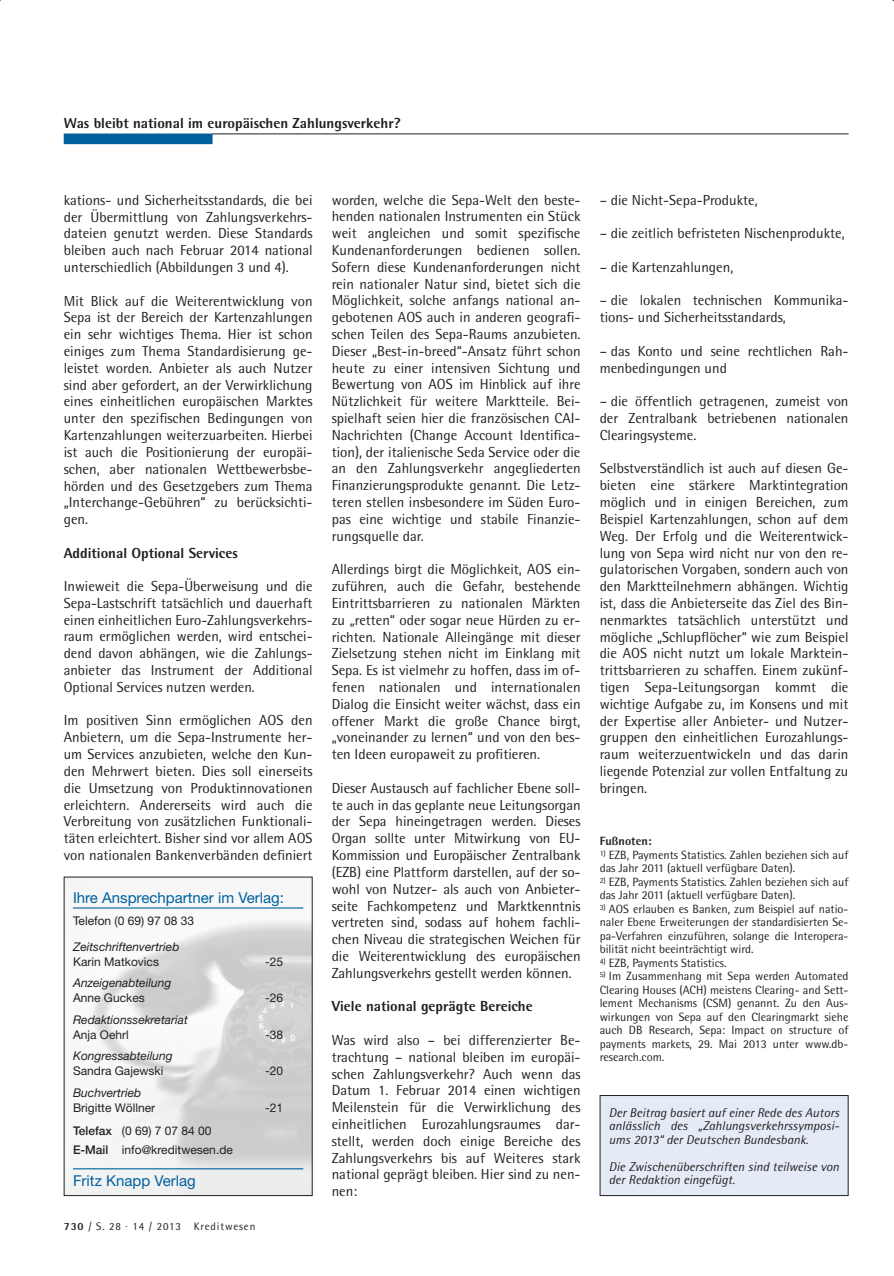
<style>
.page{position:relative;width:894px;height:1276px;background:#fff}
.page>*{position:absolute;margin:0;border:0;box-sizing:border-box;transform-origin:0 0}
.t1{font:15px "Helvetica Neue";color:#00609d}
.t2{font:14.55px/16.8px "Rotis Semi Sans";color:#231f20;text-align:justify}
.t3{font:800 14.55px "Rotis Semi Sans";color:#231f20}
.t4{font:italic 12.75px/13.5px "Rotis Semi Sans";color:#231f20;text-align:justify}
.t5{font:12px/13.5px "Rotis Semi Sans";color:#231f20}
.t6{font:12px/19.2px "Helvetica Neue";color:#231f20}
.t7{font:italic 12px "Helvetica Neue";color:#231f20}
.t8{font:800 12px "Rotis Semi Sans";color:#231f20}
.t9{font:10.95px "Rotis Semi Sans";letter-spacing:.08em;color:#231f20}
.s1{font-weight:500}
.s2{font-weight:800}
</style>
<div class="page">
<hr style="left:212px;top:133px;width:636px;height:1px;background:#231f20">
<div style="left:64px;top:134px;width:148px;height:9px;background:#00609d"></div>
<div style="left:64px;top:133px;width:148px;height:11px;border:2px solid #00609d"></div>
<div style="left:600px;top:1095px;width:248px;height:100px;background:#e4ebf6"></div>
<div style="left:599px;top:1095px;width:249px;height:101px;border:1px solid #231f20"></div>
<img style="left:66px;top:878px;width:244px;height:316px">
<hr style="left:73px;top:907px;width:230px;height:1px;background:#00609d">
<hr style="left:73px;top:1168px;width:230px;height:1px;background:#00609d">
<p class="t3" style="left:64px;top:114px;width:338px">Was bleibt national im europäischen Zahlungsverkehr?</p>
<p class="t2" style="left:64px;top:191px;width:250px">kations- und Sicherheitsstandards, die bei der Übermittlung von Zahlungsverkehrs&shy;dateien genutzt werden. Diese Standards bleiben auch nach Februar 2014 national unterschiedlich (Abbildungen 3 und 4).</p>
<p class="t2" style="left:64px;top:292px;width:250px">Mit Blick auf die Weiterentwicklung von Sepa ist der Bereich der Kartenzahlungen ein sehr wichtiges Thema. Hier ist schon einiges zum Thema Standardisierung ge&shy;leistet worden. Anbieter als auch Nutzer sind aber gefordert, an der Verwirklichung eines einheitlichen europäischen Marktes unter den spezifischen Bedingungen von Kartenzahlungen weiterzuarbeiten. Hierbei ist auch die Positionierung der europäi&shy;schen, aber nationalen Wettbewerbsbe&shy;hörden und des Gesetzgebers zum Thema „Interchange-Gebühren“ zu berücksichti&shy;gen.</p>
<p class="t3" style="left:64px;top:543px;width:176px">Additional Optional Services</p>
<p class="t2" style="left:64px;top:577px;width:250px">Inwieweit die Sepa-Überweisung und die Sepa-Lastschrift tatsächlich und dauerhaft einen einheitlichen Euro-Zahlungsverkehrs&shy;raum ermöglichen werden, wird entschei&shy;dend davon abhängen, wie die Zahlungs&shy;anbieter das Instrument der Additional Optional Services nutzen werden.</p>
<p class="t2" style="left:64px;top:712px;width:250px">Im positiven Sinn ermöglichen AOS den Anbietern, um die Sepa-Instrumente her&shy;um Services anzubieten, welche den Kun&shy;den Mehrwert bieten. Dies soll einerseits die Umsetzung von Produktinnovationen erleichtern. Andererseits wird auch die Verbreitung von zusätzlichen Funktionali&shy;täten erleichtert. Bisher sind vor allem AOS von nationalen Bankenverbänden definiert</p>
<p class="t1" style="left:73px;top:889px;width:212px">Ihre Ansprechpartner im Verlag:</p>
<p class="t6" style="left:73px;top:911px;width:123px">Telefon (0 69) 97 08 33</p>
<p class="t7" style="left:73px;top:939px;width:108px">Zeitschriftenvertrieb</p>
<p class="t6" style="left:73px;top:952px;width:88px">Karin Matkovics</p>
<p class="t6" style="left:265px;top:952px;width:20px">-25</p>
<p class="t7" style="left:73px;top:976px;width:100px">Anzeigenabteilung</p>
<p class="t6" style="left:73px;top:988px;width:73px">Anne Guckes</p>
<p class="t6" style="left:265px;top:988px;width:20px">-26</p>
<p class="t7" style="left:73px;top:1012px;width:116px">Redaktionssekretariat</p>
<p class="t6" style="left:73px;top:1025px;width:57px">Anja Oehrl</p>
<p class="t6" style="left:265px;top:1025px;width:20px">-38</p>
<p class="t7" style="left:73px;top:1049px;width:101px">Kongressabteilung</p>
<p class="t6" style="left:73px;top:1061px;width:92px">Sandra Gajewski</p>
<p class="t6" style="left:265px;top:1061px;width:20px">-20</p>
<p class="t7" style="left:73px;top:1085px;width:70px">Buchvertrieb</p>
<p class="t6" style="left:73px;top:1097px;width:84px">Brigitte Wöllner</p>
<p class="t6" style="left:265px;top:1097px;width:20px">-21</p>
<p class="t6" style="left:73px;top:1121px;width:161px"><span class="s1">Telefax</span> (0 69) 7 07 84 00<br><span class="s1">E-Mail</span> info@kreditwesen.de</p>
<p class="t1" style="left:73px;top:1172px;width:124px">Fritz Knapp Verlag</p>
<p class="t9" style="left:64px;top:1219px;width:193px"><span class="s2">730</span> / S. 28 · 14 / 2013 Kreditwesen</p>
<p class="t2" style="left:332px;top:191px;width:250px">worden, welche die Sepa-Welt den beste&shy;henden nationalen Instrumenten ein Stück weit angleichen und somit spezifische Kundenanforderungen bedienen sollen.<br>Sofern diese Kundenanforderungen nicht rein nationaler Natur sind, bietet sich die Möglichkeit, solche anfangs national an&shy;gebotenen AOS auch in anderen geografi&shy;schen Teilen des Sepa-Raums anzubieten.<br>Dieser „Best-in-breed“-Ansatz führt schon heute zu einer intensiven Sichtung und Bewertung von AOS im Hinblick auf ihre Nützlichkeit für weitere Marktteile. Bei&shy;spielhaft seien hier die französischen CAI-Nachrichten (Change Account Identifica&shy;tion), der italienische Seda Service oder die an den Zahlungsverkehr angegliederten Finanzierungsprodukte genannt. Die Letz&shy;teren stellen insbesondere im Süden Euro&shy;pas eine wichtige und stabile Finanzie&shy;rungsquelle dar.</p>
<p class="t2" style="left:332px;top:561px;width:250px">Allerdings birgt die Möglichkeit, AOS ein&shy;zuführen, auch die Gefahr, bestehende Eintrittsbarrieren zu nationalen Märkten zu „retten“ oder sogar neue Hürden zu er&shy;richten. Nationale Alleingänge mit dieser Zielsetzung stehen nicht im Einklang mit Sepa. Es ist vielmehr zu hoffen, dass im of&shy;fenen nationalen und internationalen Dialog die Einsicht weiter wächst, dass ein offener Markt die große Chance birgt, „voneinander zu lernen“ und von den bes&shy;ten Ideen europaweit zu profitieren.</p>
<p class="t2" style="left:332px;top:779px;width:250px">Dieser Austausch auf fachlicher Ebene soll&shy;te auch in das geplante neue Leitungsorgan der Sepa hineingetragen werden. Dieses Organ sollte unter Mitwirkung von EU-Kommission und Europäischer Zentralbank (EZB) eine Plattform darstellen, auf der so&shy;wohl von Nutzer- als auch von Anbieter&shy;seite Fachkompetenz und Marktkenntnis vertreten sind, sodass auf hohem fachli&shy;chen Niveau die strategischen Weichen für die Weiterentwicklung des europäischen Zahlungsverkehrs gestellt werden können.</p>
<p class="t3" style="left:332px;top:997px;width:203px">Viele national geprägte Bereiche</p>
<p class="t2" style="left:332px;top:1031px;width:250px">Was wird also – bei differenzierter Be&shy;trachtung – national bleiben im europäi&shy;schen Zahlungsverkehr? Auch wenn das Datum 1. Februar 2014 einen wichtigen Meilenstein für die Verwirklichung des einheitlichen Eurozahlungsraumes dar&shy;stellt, werden doch einige Bereiche des Zahlungsverkehrs bis auf Weiteres stark national geprägt bleiben. Hier sind zu nen&shy;nen:</p>
<p class="t2" style="left:599px;top:191px;width:160px">– die Nicht-Sepa-Produkte,</p>
<p class="t2" style="left:599px;top:225px;width:246px">– die zeitlich befristeten Nischenprodukte,</p>
<p class="t2" style="left:599px;top:258px;width:135px">– die Kartenzahlungen,</p>
<p class="t2" style="left:599px;top:292px;width:250px">– die lokalen technischen Kommunika&shy;tions- und Sicherheitsstandards,</p>
<p class="t2" style="left:599px;top:342px;width:250px">– das Konto und seine rechtlichen Rah&shy;menbedingungen und</p>
<p class="t2" style="left:599px;top:393px;width:250px">– die öffentlich getragenen, zumeist von der Zentralbank betriebenen nationalen Clearingsysteme.</p>
<p class="t2" style="left:599px;top:460px;width:250px">Selbstverständlich ist auch auf diesen Ge&shy;bieten eine stärkere Marktintegration möglich und in einigen Bereichen, zum Beispiel Kartenzahlungen, schon auf dem Weg. Der Erfolg und die Weiterentwick&shy;lung von Sepa wird nicht nur von den re&shy;gulatorischen Vorgaben, sondern auch von den Marktteilnehmern abhängen. Wichtig ist, dass die Anbieterseite das Ziel des Bin&shy;nenmarktes tatsächlich unterstützt und mögliche „Schlupflöcher“ wie zum Beispiel die AOS nicht nutzt um lokale Marktein&shy;trittsbarrieren zu schaffen. Einem zukünf&shy;tigen Sepa-Leitungsorgan kommt die wichtige Aufgabe zu, im Konsens und mit der Expertise aller Anbieter- und Nutzer&shy;gruppen den einheitlichen Eurozahlungs&shy;raum weiterzuentwickeln und das darin liegende Potenzial zur vollen Entfaltung zu bringen.</p>
<p class="t8" style="left:599px;top:833px;width:53px">Fußnoten:</p>
<p class="t5" style="left:599px;top:848px;width:250px"><sup>1)</sup> EZB, Payments Statistics. Zahlen beziehen sich auf das Jahr 2011 (aktuell verfügbare Daten).</p>
<p class="t5" style="left:599px;top:875px;width:250px"><sup>2)</sup> EZB, Payments Statistics. Zahlen beziehen sich auf das Jahr 2011 (aktuell verfügbare Daten).</p>
<p class="t5" style="left:599px;top:902px;width:250px;text-align:justify"><sup>3)</sup> AOS erlauben es Banken, zum Beispiel auf natio&shy;naler Ebene Erweiterungen der standardisierten Se&shy;pa-Verfahren einzuführen, solange die Interopera&shy;bilität nicht beeinträchtigt wird.</p>
<p class="t5" style="left:599px;top:956px;width:128px"><sup>4)</sup> EZB, Payments Statistics.</p>
<p class="t5" style="left:599px;top:969px;width:250px;text-align:justify"><sup>5)</sup> Im Zusammenhang mit Sepa werden Automated Clearing Houses (ACH) meistens Clearing- and Sett&shy;lement Mechanisms (CSM) genannt. Zu den Aus&shy;wirkungen von Sepa auf den Clearingmarkt siehe auch DB Research, Sepa: Impact on structure of payments markets, 29. Mai 2013 unter www.db&shy;research.com.</p>
<p class="t4" style="left:609px;top:1105px;width:232px">Der Beitrag basiert auf einer Rede des Autors anlässlich des „Zahlungsverkehrssymposi&shy;ums 2013“ der Deutschen Bundesbank.</p>
<p class="t4" style="left:609px;top:1159px;width:232px">Die Zwischenüberschriften sind teilweise von der Redaktion eingefügt.</p>
</div>
